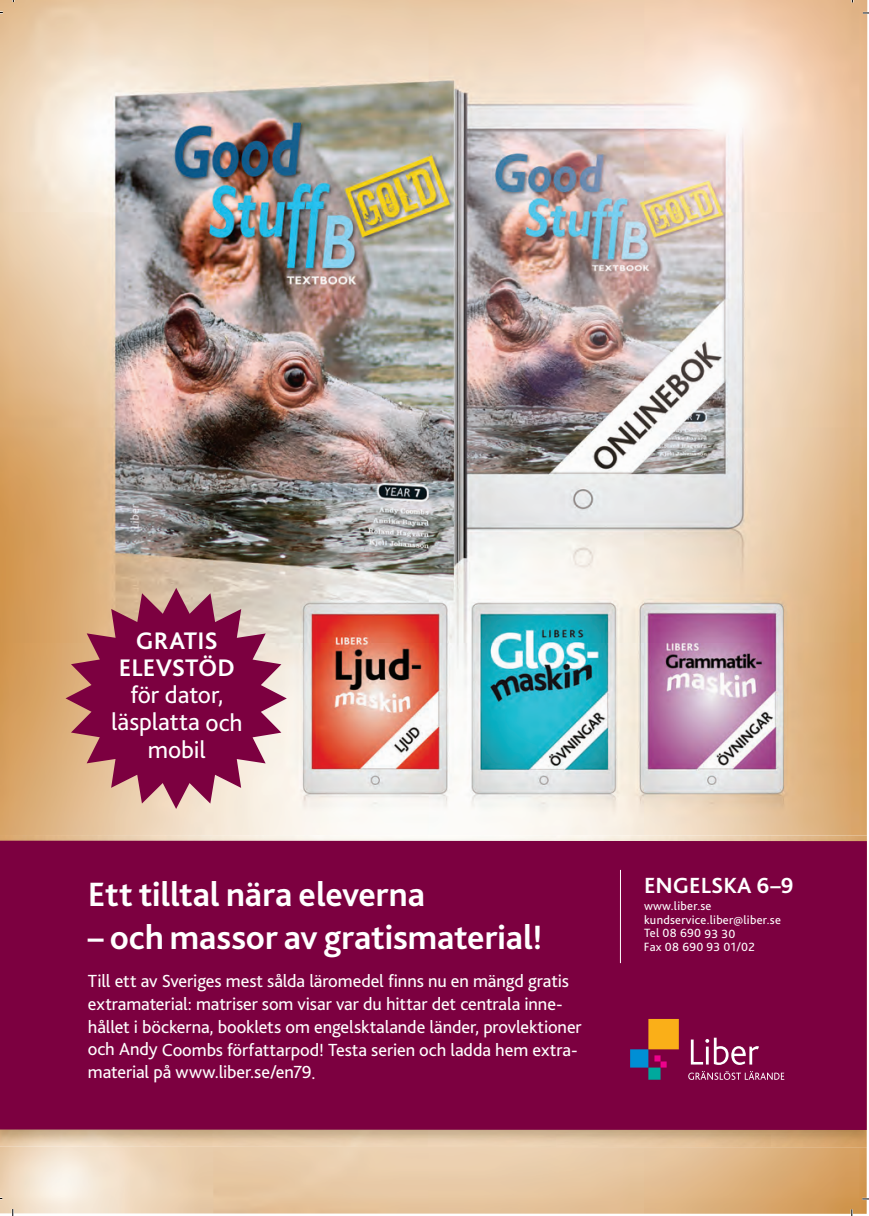
<style>
.page{position:relative;width:869px;height:1216px;background:#fff}
.page>*{position:absolute;margin:0;border:0;box-sizing:border-box;transform-origin:0 0}
.t1{font:700 35.35px "Bliss 2";color:#fff}
.t2{font:25.03px/27.1px "Bliss 2";color:#fff;text-align:center}
.t3{font:700 25.03px/27.1px "Bliss 2";color:#fff;text-align:center}
.t4{font:700 22.93px "Bliss 2";color:#fff}
.t5{font:18.38px/22.9px "Bliss 2";letter-spacing:-.005em;color:#fff}
.t6{font:12.42px/13.5px "Bliss 2";letter-spacing:.02em;color:#fff}
</style>
<div class="page">
<img style="left:0;top:0;width:866px;height:1213px">
<img style="left:0;top:835px;width:866px;height:312px">
<div style="left:0;top:840px;width:866px;height:289px;background:#7c0040"></div>
<hr style="left:619px;top:869px;width:1px;height:94px;background:#fff">
<div style="left:648px;top:1067px;width:12px;height:12px;background:#00a99d"></div>
<div style="left:629px;top:1049px;width:19px;height:18px;background:#008fd5"></div>
<div style="left:648px;top:1018px;width:30px;height:31px;background:#faaf18"></div>
<svg style="left:654px;top:1055px;width:12px;height:12px"></svg>
<svg style="left:690px;top:1037px;width:68px;height:27px"></svg>
<svg style="left:688px;top:1071px;width:96px;height:8px"></svg>
<svg style="left:65px;top:588px;width:222px;height:221px;background:#a5506b"></svg>
<svg style="left:862px;top:12px;width:6px;height:2px"></svg>
<svg style="left:861px;top:1197px;width:7px;height:2px"></svg>
<svg style="left:12px;top:1208px;width:2px;height:7px"></svg>
<h2 class="t3" style="left:119px;top:630px;width:117px">GRATIS<br>ELEVSTÖD</h2>
<h2 class="t2" style="left:111px;top:683px;width:133px">för dator, läsplatta och mobil</h2>
<h1 class="t1" style="left:88px;top:882px;width:338px">Ett tilltal nära eleverna</h1>
<h1 class="t1" style="left:88px;top:925px;width:456px">– och massor av gratismaterial!</h1>
<p class="t5" style="left:88px;top:971px;width:495px">Till ett av Sveriges mest sålda läromedel finns nu en mängd gratis extramaterial: matriser som visar var du hittar det centrala inne&shy;hållet i böckerna, booklets om engelsktalande länder, provlektioner och Andy Coombs författarpod! Testa serien och ladda hem extra&shy;material på www.liber.se/en79.</p>
<p class="t4" style="left:643px;top:877px;width:151px">ENGELSKA 6–9</p>
<p class="t6" style="left:643px;top:900px;width:138px">www.liber.se kundservice.liber@liber.se<br>Tel 08 690 93 30<br>Fax 08 690 93 01/02</p>
</div>
